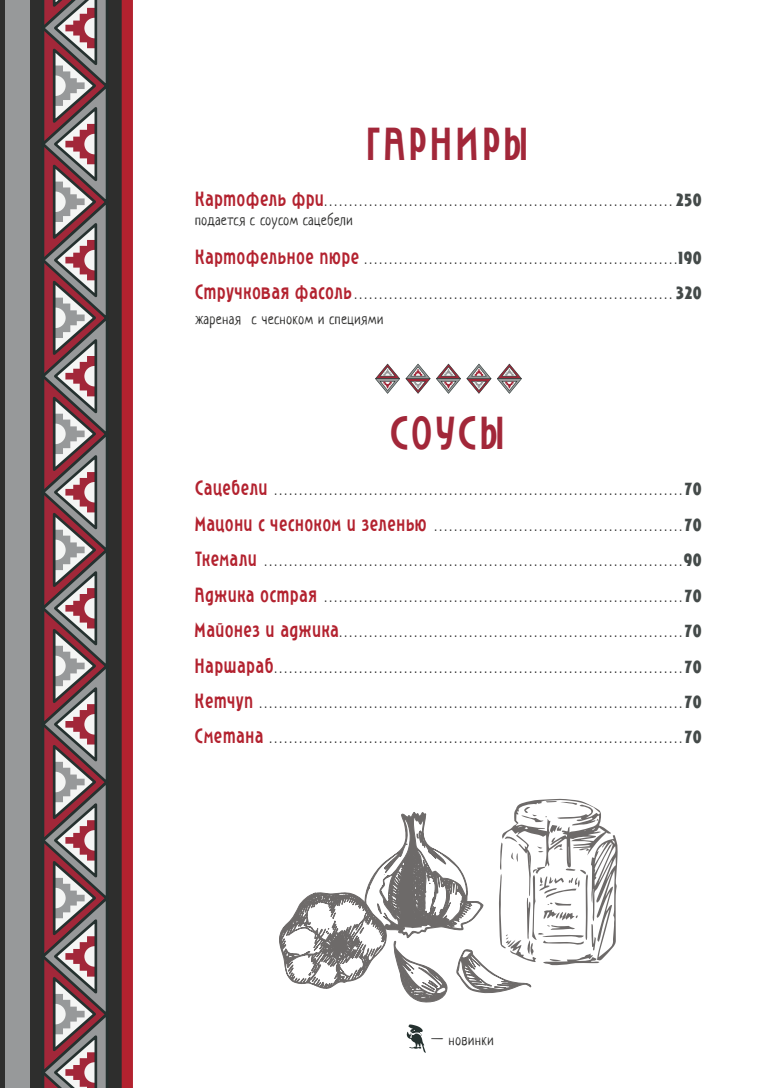
<style>
.page{position:relative;width:780px;height:1088px;background:#fff}
.page>*{position:absolute;margin:0;border:0;box-sizing:border-box;transform-origin:0 0}
.раздел{font:45px "Roslyn Gothic";letter-spacing:.035em;color:#a22739;scale:.9 1}
.описание{font:15px "Neucha";letter-spacing:.05em;color:#2e2e2d;scale:.9 1}
.позиция{font:12.5px "Roslyn Gothic";color:#2e2e2d;scale:.9 1}
.s1{font-size:20px;color:#b3222f}
.s2{font-family:"Roslyn Gothic Medium DG";font-size:17.5px;color:#444a49}
</style>
<div class="page">
<svg style="left:0;top:0;width:133px;height:1088px;background:#4f2b2d"></svg>
<svg style="left:39px;top:0;width:72px;height:1088px;background:#866b6f"></svg>
<div style="left:5px;top:0;width:25px;height:1088px;background:#97999a"></div>
<svg style="left:375px;top:364px;width:55px;height:30px"></svg>
<svg style="left:436px;top:364px;width:55px;height:30px"></svg>
<svg style="left:497px;top:364px;width:25px;height:30px"></svg>
<svg style="left:279px;top:799px;width:338px;height:254px"></svg>
<p class="раздел" style="left:366px;top:120px;width:184px">ГАРНИРЫ</p>
<p class="позиция" style="left:195px;top:195px;width:564px"><span class="s1">Картофель фри</span> . . . . . . . . . . . . . . . . . . . . . . . . . . . . . . . . . . . . . . . . . . . . . . . . . . . . . . . . . . . . . . . . . . . . . . <span class="s2">250</span></p>
<p class="описание" style="left:195px;top:211px;width:176px">подается с соусом сацебели</p>
<p class="позиция" style="left:195px;top:253px;width:564px"><span class="s1">Картофельное пюре</span> . . . . . . . . . . . . . . . . . . . . . . . . . . . . . . . . . . . . . . . . . . . . . . . . . . . . . . . . . . . . . . <span class="s2">190</span></p>
<p class="позиция" style="left:195px;top:288px;width:564px"><span class="s1">Стручковая фасоль</span> . . . . . . . . . . . . . . . . . . . . . . . . . . . . . . . . . . . . . . . . . . . . . . . . . . . . . . . . . . . . . . . . <span class="s2">320</span></p>
<p class="описание" style="left:195px;top:310px;width:211px">жареная с чесноком и специями</p>
<p class="раздел" style="left:390px;top:410px;width:131px">СОУСЫ</p>
<p class="позиция" style="left:195px;top:484px;width:564px"><span class="s1">Сацебели</span> . . . . . . . . . . . . . . . . . . . . . . . . . . . . . . . . . . . . . . . . . . . . . . . . . . . . . . . . . . . . . . . . . . . . . . . . . . . . . . . . . . <span class="s2">70</span></p>
<p class="позиция" style="left:195px;top:520px;width:564px"><span class="s1">Мацони с чесноком и зеленью</span> . . . . . . . . . . . . . . . . . . . . . . . . . . . . . . . . . . . . . . . . . . . . . . . . . . <span class="s2">70</span></p>
<p class="позиция" style="left:195px;top:555px;width:564px"><span class="s1">Ткемали</span> . . . . . . . . . . . . . . . . . . . . . . . . . . . . . . . . . . . . . . . . . . . . . . . . . . . . . . . . . . . . . . . . . . . . . . . . . . . . . . . . . . . <span class="s2">90</span></p>
<p class="позиция" style="left:195px;top:591px;width:564px"><span class="s1">Аджика острая</span> . . . . . . . . . . . . . . . . . . . . . . . . . . . . . . . . . . . . . . . . . . . . . . . . . . . . . . . . . . . . . . . . . . . . . . . . <span class="s2">70</span></p>
<p class="позиция" style="left:195px;top:626px;width:564px"><span class="s1">Майонез и аджика</span> . . . . . . . . . . . . . . . . . . . . . . . . . . . . . . . . . . . . . . . . . . . . . . . . . . . . . . . . . . . . . . . . . . . . . <span class="s2">70</span></p>
<p class="позиция" style="left:195px;top:661px;width:564px"><span class="s1">Наршараб</span> . . . . . . . . . . . . . . . . . . . . . . . . . . . . . . . . . . . . . . . . . . . . . . . . . . . . . . . . . . . . . . . . . . . . . . . . . . . . . . . . . . <span class="s2">70</span></p>
<p class="позиция" style="left:195px;top:697px;width:564px"><span class="s1">Кетчуп</span> . . . . . . . . . . . . . . . . . . . . . . . . . . . . . . . . . . . . . . . . . . . . . . . . . . . . . . . . . . . . . . . . . . . . . . . . . . . . . . . . . . . . . <span class="s2">70</span></p>
<p class="позиция" style="left:195px;top:732px;width:564px"><span class="s1">Сметана</span> . . . . . . . . . . . . . . . . . . . . . . . . . . . . . . . . . . . . . . . . . . . . . . . . . . . . . . . . . . . . . . . . . . . . . . . . . . . . . . . . . . . <span class="s2">70</span></p>
<p class="описание" style="left:431px;top:1031px;width:71px">— новинки</p>
</div>
